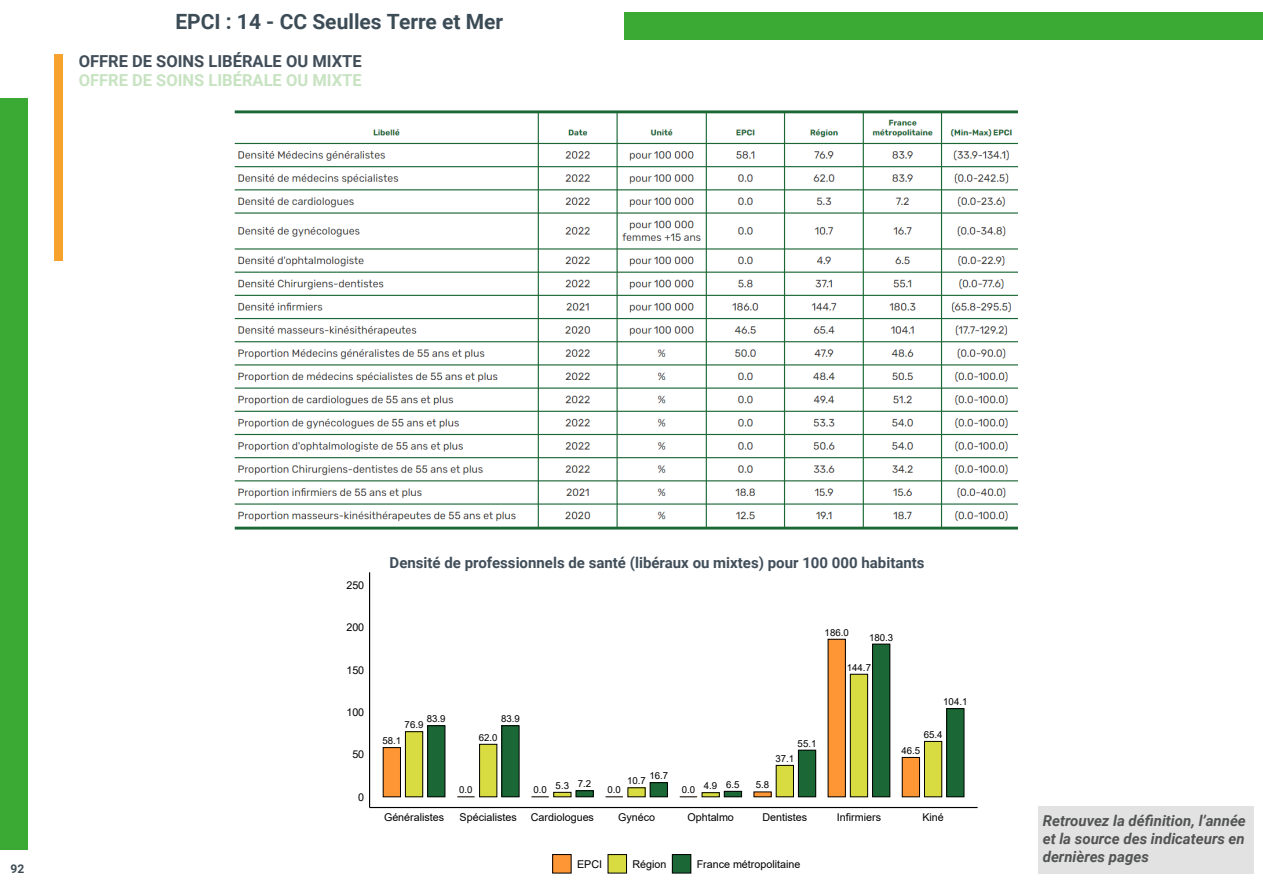
<style>
.page{position:relative;width:1263px;height:893px;background:#fff}
.page>*{position:absolute;margin:0;border:0;box-sizing:border-box;transform-origin:0 0}
.t1{font:700 21px "Roboto";color:#3c4c56}
.t2{font:700 16.5px "Roboto";color:#414e59}
.t3{font:700 16.5px "Roboto";color:#c7e3c1}
.t4{font:italic 700 15px/18px "Roboto";color:#515250;text-align:justify}
.t5{font:700 15px "Roboto";color:#414e59}
.t6{font:700 12px "Roboto";color:#3c4c56}
.t7{font:10.8px "Arial";color:#000}
.t8{font:9.6px "Arial";color:#000}
</style>
<div class="page">
<div style="left:624px;top:13px;width:639px;height:27px;background:#3aaa35"></div>
<div style="left:1px;top:99px;width:27px;height:751px;background:#3aaa35"></div>
<div style="left:54px;top:54px;width:9px;height:206px;background:#f7a22c"></div>
<img style="left:234px;top:110px;width:784px;height:420px">
<div style="left:383px;top:748px;width:17px;height:49px;background:#ff9635"></div>
<svg style="left:457px;top:797px;width:18px;height:1px"></svg>
<svg style="left:531px;top:797px;width:18px;height:1px"></svg>
<svg style="left:606px;top:797px;width:17px;height:1px"></svg>
<svg style="left:680px;top:797px;width:17px;height:1px"></svg>
<div style="left:754px;top:792px;width:17px;height:5px;background:#ff9635"></div>
<div style="left:828px;top:639px;width:17px;height:158px;background:#ff9635"></div>
<div style="left:902px;top:757px;width:17px;height:40px;background:#ff9635"></div>
<div style="left:405px;top:732px;width:18px;height:65px;background:#d8dc40"></div>
<div style="left:405px;top:732px;width:18px;height:65px;border:1px solid #000"></div>
<div style="left:480px;top:744px;width:17px;height:53px;background:#d8dc40"></div>
<div style="left:554px;top:792px;width:17px;height:5px;background:#d8dc40"></div>
<div style="left:554px;top:792px;width:17px;height:5px;border:1px solid #000"></div>
<div style="left:628px;top:788px;width:17px;height:9px;background:#d8dc40"></div>
<div style="left:776px;top:765px;width:17px;height:32px;background:#d8dc40"></div>
<div style="left:850px;top:674px;width:18px;height:123px;background:#d8dc40"></div>
<div style="left:850px;top:674px;width:18px;height:123px;border:1px solid #000"></div>
<div style="left:924px;top:741px;width:18px;height:56px;background:#d8dc40"></div>
<div style="left:924px;top:741px;width:18px;height:56px;border:1px solid #000"></div>
<div style="left:428px;top:726px;width:17px;height:71px;background:#1b6836"></div>
<div style="left:428px;top:726px;width:17px;height:71px;border:1px solid #000"></div>
<div style="left:502px;top:726px;width:17px;height:71px;background:#1b6836"></div>
<div style="left:576px;top:791px;width:17px;height:6px;background:#1b6836"></div>
<div style="left:576px;top:791px;width:17px;height:6px;border:1px solid #000"></div>
<div style="left:650px;top:783px;width:17px;height:14px;background:#1b6836"></div>
<div style="left:650px;top:783px;width:17px;height:14px;border:1px solid #000"></div>
<div style="left:724px;top:791px;width:17px;height:6px;background:#1b6836"></div>
<div style="left:724px;top:791px;width:17px;height:6px;border:1px solid #000"></div>
<div style="left:798px;top:750px;width:18px;height:47px;background:#1b6836"></div>
<div style="left:798px;top:750px;width:18px;height:47px;border:1px solid #000"></div>
<div style="left:872px;top:644px;width:18px;height:153px;background:#1b6836"></div>
<div style="left:872px;top:644px;width:18px;height:153px;border:1px solid #000"></div>
<div style="left:947px;top:709px;width:17px;height:88px;background:#1b6836"></div>
<div style="left:947px;top:709px;width:17px;height:88px;border:1px solid #000"></div>
<hr style="left:369px;top:572px;width:1px;height:235px;background:#000">
<hr style="left:370px;top:807px;width:607px;height:1px;background:#000">
<div style="left:553px;top:854px;width:18px;height:19px;background:#ff9635"></div>
<div style="left:608px;top:854px;width:18px;height:19px;background:#d8dc40"></div>
<div style="left:672px;top:854px;width:19px;height:19px;background:#1b6836"></div>
<div style="left:672px;top:854px;width:19px;height:19px;border:1px solid #000"></div>
<div style="left:1038px;top:806px;width:216px;height:68px;background:#e2e2e2"></div>
<p class="t1" style="left:175px;top:7px;width:329px">EPCI : 14 - CC Seulles Terre et Mer</p>
<p class="t2" style="left:79px;top:49px;width:285px">OFFRE DE SOINS LIBÉRALE OU MIXTE</p>
<p class="t3" style="left:79px;top:68px;width:285px">OFFRE DE SOINS LIBÉRALE OU MIXTE</p>
<p class="t6" style="left:11px;top:860px;width:15px">92</p>
<p class="t7" style="left:346px;top:578px;width:19px">250</p>
<p class="t7" style="left:346px;top:620px;width:19px">200</p>
<p class="t7" style="left:346px;top:662px;width:19px">150</p>
<p class="t7" style="left:346px;top:705px;width:19px">100</p>
<p class="t7" style="left:352px;top:747px;width:13px">50</p>
<p class="t7" style="left:358px;top:789px;width:7px">0</p>
<p class="t5" style="left:390px;top:552px;width:536px">Densité de professionnels de santé (libéraux ou mixtes) pour 100 000 habitants</p>
<p class="t8" style="left:825px;top:626px;width:26px">186.0</p>
<p class="t8" style="left:869px;top:631px;width:26px">180.3</p>
<p class="t8" style="left:427px;top:712px;width:20px">83.9</p>
<p class="t8" style="left:501px;top:712px;width:20px">83.9</p>
<p class="t8" style="left:405px;top:718px;width:20px">76.9</p>
<p class="t8" style="left:382px;top:734px;width:20px">58.1</p>
<p class="t8" style="left:479px;top:731px;width:20px">62.0</p>
<p class="t8" style="left:649px;top:769px;width:20px">16.7</p>
<p class="t8" style="left:627px;top:774px;width:20px">10.7</p>
<p class="t8" style="left:578px;top:777px;width:15px">7.2</p>
<p class="t8" style="left:556px;top:779px;width:15px">5.3</p>
<p class="t8" style="left:459px;top:783px;width:15px">0.0</p>
<p class="t8" style="left:533px;top:783px;width:15px">0.0</p>
<p class="t8" style="left:607px;top:783px;width:15px">0.0</p>
<p class="t8" style="left:682px;top:783px;width:15px">0.0</p>
<p class="t8" style="left:704px;top:779px;width:15px">4.9</p>
<p class="t8" style="left:726px;top:778px;width:15px">6.5</p>
<p class="t8" style="left:798px;top:737px;width:20px">55.1</p>
<p class="t8" style="left:775px;top:752px;width:20px">37.1</p>
<p class="t8" style="left:756px;top:778px;width:15px">5.8</p>
<p class="t8" style="left:847px;top:661px;width:26px">144.7</p>
<p class="t8" style="left:943px;top:695px;width:26px">104.1</p>
<p class="t8" style="left:924px;top:728px;width:20px">65.4</p>
<p class="t8" style="left:901px;top:744px;width:20px">46.5</p>
<p class="t7" style="left:384px;top:809px;width:62px">Généralistes</p>
<p class="t7" style="left:460px;top:809px;width:59px">Spécialistes</p>
<p class="t7" style="left:531px;top:809px;width:65px">Cardiologues</p>
<p class="t7" style="left:618px;top:809px;width:38px">Gynéco</p>
<p class="t7" style="left:687px;top:809px;width:48px">Ophtalmo</p>
<p class="t7" style="left:762px;top:809px;width:46px">Dentistes</p>
<p class="t7" style="left:837px;top:809px;width:46px">Infirmiers</p>
<p class="t7" style="left:922px;top:809px;width:23px">Kiné</p>
<p class="t7" style="left:577px;top:856px;width:27px">EPCI</p>
<p class="t7" style="left:632px;top:856px;width:36px">Région</p>
<p class="t7" style="left:697px;top:856px;width:105px">France métropolitaine</p>
<p class="t4" style="left:1043px;top:811px;width:205px">Retrouvez la définition, l’année et la source des indicateurs en dernières pages</p>
</div>
